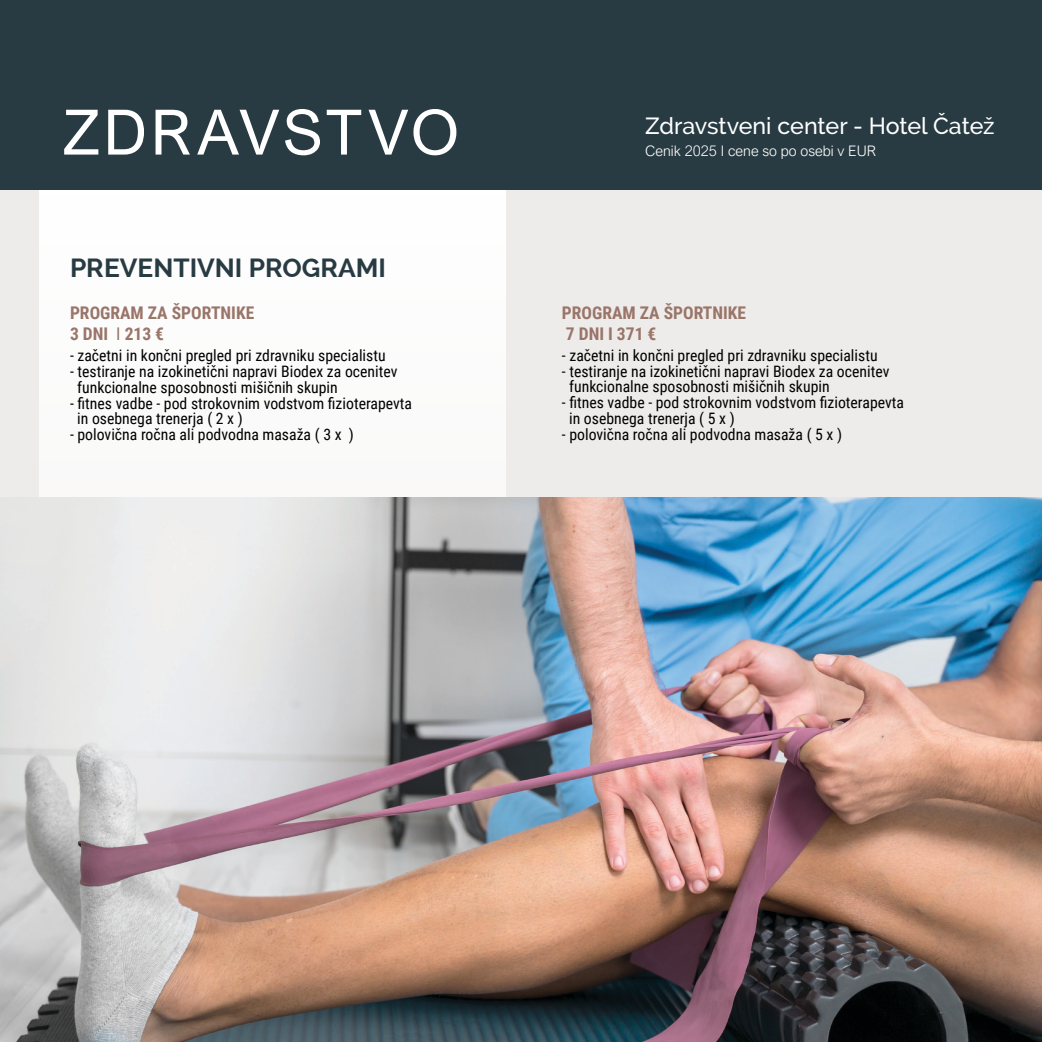
<style>
.page{position:relative;width:1042px;height:1042px;background:#fff}
.page>*{position:absolute;margin:0;border:0;box-sizing:border-box;transform-origin:0 0}
.t1{font:62.65px "Arial Nova";letter-spacing:.05em;color:#fff}
.t2{font:700 26.25px "Raleway";color:#283b42}
.t3{font:500 23.28px "Raleway";letter-spacing:-.005em;color:#fff}
.t4{font:700 17.5px/21px "Roboto Condensed";color:#9a7569}
.t5{font:15.75px "Roboto Condensed";color:#000}
.t6{font:300 14.53px "Arial Nova";color:#fff}
.s1{font-weight:400}
</style>
<div class="page">
<div style="left:0;top:0;width:1042px;height:190px;background:#283b42"></div>
<div style="left:0;top:190px;width:1042px;height:852px;background:#eeecea"></div>
<div style="left:40px;top:190px;width:466px;height:852px;background:#fff"></div>
<img style="left:0;top:497px;width:1042px;height:545px">
<p class="t1" style="left:63px;top:97px;width:398px">ZDRAVSTVO</p>
<p class="t2" style="left:70px;top:253px;width:317px">PREVENTIVNI PROGRAMI</p>
<p class="t4" style="left:70px;top:302px;width:186px">PROGRAM ZA ŠPORTNIKE</p>
<p class="t4" style="left:70px;top:323px;width:96px">3 DNI <span class="s1">I</span> 213 €</p>
<p class="t5" style="left:70px;top:345px;width:317px">- začetni in končni pregled pri zdravniku specialistu</p>
<p class="t5" style="left:70px;top:360px;width:329px">- testiranje na izokinetični napravi Biodex za ocenitev</p>
<p class="t5" style="left:77px;top:376px;width:262px">funkcionalne sposobnosti mišičnih skupin</p>
<p class="t5" style="left:70px;top:392px;width:343px">- fitnes vadbe - pod strokovnim vodstvom fizioterapevta</p>
<p class="t5" style="left:77px;top:408px;width:167px">in osebnega trenerja ( 2 x )</p>
<p class="t5" style="left:70px;top:423px;width:285px">- polovična ročna ali podvodna masaža ( 3 x )</p>
<p class="t3" style="left:645px;top:113px;width:351px">Zdravstveni center - Hotel Čatež</p>
<p class="t6" style="left:645px;top:142px;width:232px">Cenik 2025 I cene so po osebi v EUR</p>
<p class="t4" style="left:562px;top:301px;width:186px">PROGRAM ZA ŠPORTNIKE<br>7 DNI I 371 €</p>
<p class="t5" style="left:562px;top:344px;width:317px">- začetni in končni pregled pri zdravniku specialistu</p>
<p class="t5" style="left:562px;top:360px;width:329px">- testiranje na izokinetični napravi Biodex za ocenitev</p>
<p class="t5" style="left:569px;top:376px;width:262px">funkcionalne sposobnosti mišičnih skupin</p>
<p class="t5" style="left:562px;top:391px;width:343px">- fitnes vadbe - pod strokovnim vodstvom fizioterapevta</p>
<p class="t5" style="left:569px;top:407px;width:167px">in osebnega trenerja ( 5 x )</p>
<p class="t5" style="left:562px;top:423px;width:282px">- polovična ročna ali podvodna masaža ( 5 x )</p>
</div>
